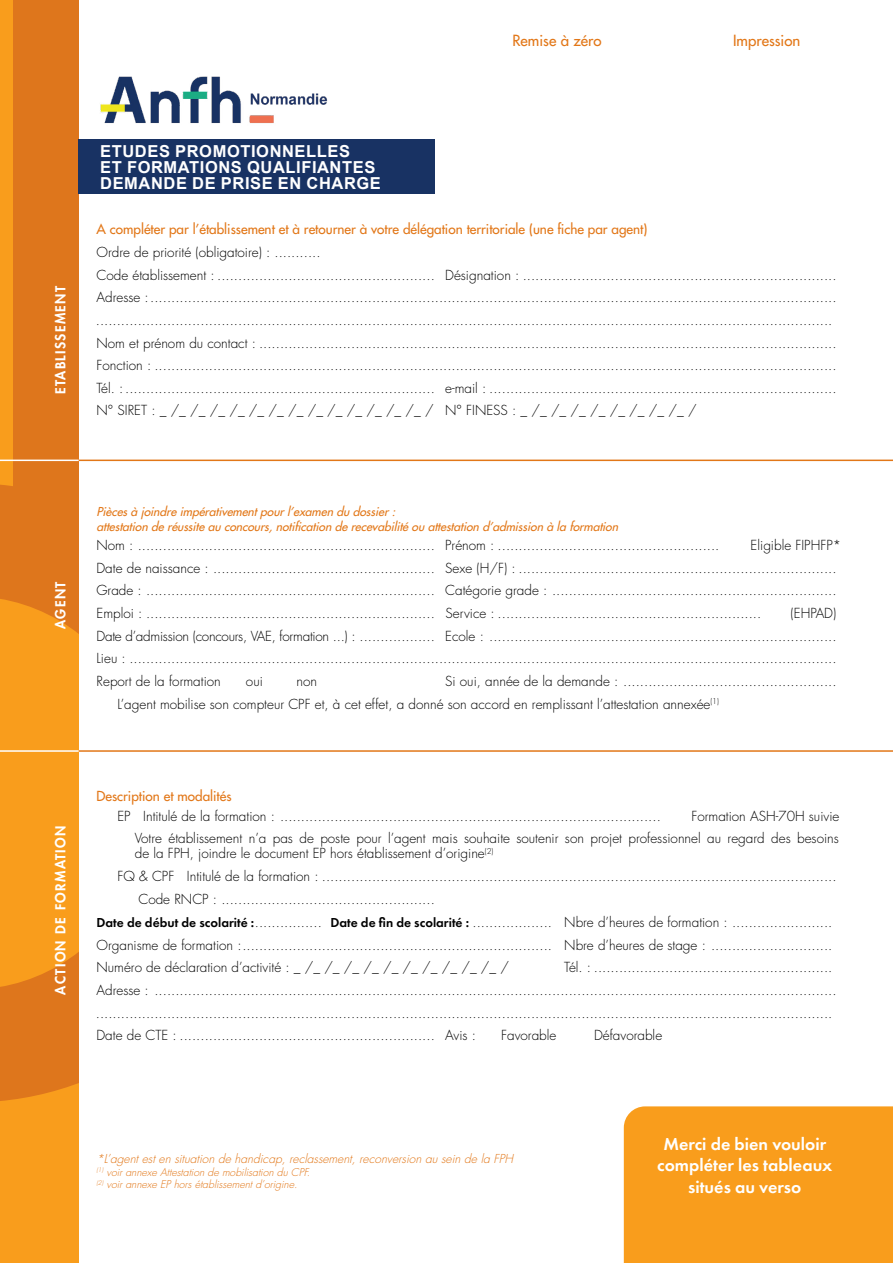
<style>
.page{position:relative;width:893px;height:1263px;background:#fff}
.page>*{position:absolute;margin:0;border:0;box-sizing:border-box;transform-origin:0 0}
.t1{font:600 18px/21.6px "Futura PT";color:#fff;text-align:center}
.t2{font:700 16.5px/16.2px "Arial";letter-spacing:.035em;color:#fff}
.t3{font:500 15px "Futura Std";color:#e27718}
.t4{font:300 13.5px/22.6px "Futura Std";color:#000}
.t5{font:500 13.5px "Futura Std";color:#e27718}
.t6{font:800 13.5px "Futura";letter-spacing:.1em;color:#fff}
.t7{font:italic 500 12px/15px "Futura Std";color:#e27718}
.t8{font:italic 300 12px "Futura Std";color:#e27718}
.t9{font:italic 300 10.5px/12.6px "Futura Std";color:#e27718}
.s1{font-family:"Futura PT";font-weight:600}
</style>
<div class="page">
<div style="left:0;top:0;width:79px;height:1263px;background:#f99d1c"></div>
<div style="left:13px;top:0;width:66px;height:549px;background:#de761c"></div>
<svg style="left:0;top:484px;width:79px;height:150px"></svg>
<svg style="left:0;top:952px;width:79px;height:149px"></svg>
<div style="left:79px;top:140px;width:356px;height:54px;background:#183263"></div>
<hr style="left:79px;top:460px;width:814px;height:1px;background:#e27718">
<hr style="left:0;top:460px;width:79px;height:1px;background:#fff">
<hr style="left:79px;top:750px;width:814px;height:2px;background:#e27718">
<hr style="left:0;top:750px;width:79px;height:2px;background:#fff">
<div style="left:624px;top:1106px;width:269px;height:157px;background:#f99d1c"></div>
<img style="left:86px;top:76px;width:258px;height:64px">
<p class="t3" style="left:512px;top:31px;width:90px">Remise à zéro</p>
<p class="t3" style="left:733px;top:31px;width:69px">Impression</p>
<p class="t6" style="left:52px;top:394px;width:110px;rotate:-90deg">ETABLISSEMENT</p>
<p class="t2" style="left:100px;top:143px;width:282px">ETUDES PROMOTIONNELLES<br>ET FORMATIONS QUALIFIANTES<br>DEMANDE DE PRISE EN CHARGE</p>
<p class="t5" style="left:97px;top:221px;width:552px">A compléter par l’établissement et à retourner à votre délégation territoriale (une fiche par agent)</p>
<p class="t4" style="left:96px;top:241px;width:742px">Ordre de priorité (obligatoire) : ...........<br>Code établissement : .................................................... Désignation : ...........................................................................<br>Adresse :.................................................................................................................................................................... ................................................................................................................................................................................<br>Nom et prénom du contact : ..........................................................................................................................................<br>Fonction : ...................................................................................................................................................................<br>Tél. :.......................................................................... e-mail : ...................................................................................<br>N° SIRET : _ /_ /_ /_ /_ /_ /_ /_ /_ /_ /_ /_ /_ /_ / N° FINESS : _ /_ /_ /_ /_ /_ /_ /_ /_ /</p>
<p class="t6" style="left:52px;top:629px;width:49px;rotate:-90deg">AGENT</p>
<p class="t7" style="left:97px;top:504px;width:526px">Piècesà joindreimpérativementpourl’examen du dossier:<br>attestation deréussiteau concours,notification derecevabilitéou attestation d’admission à la formation</p>
<p class="t4" style="left:97px;top:534px;width:742px">Nom : ....................................................................... Prénom : .....................................................<br>Date de naissance : ..................................................... Sexe (H/F) : ............................................................................<br>Grade : ..................................................................... Catégorie grade : ....................................................................<br>Emploi : ..................................................................... Service : ...............................................................<br>Date d’admission (concours, VAE, formation ...) : .................. Ecole : ...................................................................................<br>Lieu : .........................................................................................................................................................................<br>Report de la formation</p>
<p class="t4" style="left:751px;top:534px;width:92px">Eligible FIPHFP*</p>
<p class="t4" style="left:791px;top:602px;width:47px">(EHPAD)</p>
<p class="t4" style="left:117px;top:670px;width:721px;text-indent:328px">Si oui, année de la demande : ...................................................<br>L’agent mobilise son compteur CPF et, à cet effet, a donné son accord en remplissant l’attestation annexée<sup>(1)</sup></p>
<p class="t4" style="left:246px;top:670px;width:18px">oui</p>
<p class="t4" style="left:296px;top:670px;width:22px">non</p>
<p class="t6" style="left:52px;top:994px;width:170px;rotate:-90deg">ACTION DE FORMATION</p>
<p class="t5" style="left:97px;top:788px;width:137px">Description et modalités</p>
<p class="t4" style="left:135px;top:805px;width:706px;text-indent:-17px">EP Intitulé de la formation : ...........................................................................................<br>Votre établissement n’a pas de poste pour l’agent mais souhaite soutenir son projet professionnel au regard des besoins</p>
<p class="t4" style="left:135px;top:842px;width:360px">de la FPH, joindre le document EP hors établissement d’origine<sup>(2)</sup></p>
<p class="t4" style="left:117px;top:865px;width:721px">FQ &amp; CPF Intitulé de la formation : ...........................................................................................................................</p>
<p class="t4" style="left:138px;top:888px;width:298px">Code RNCP : ...................................................</p>
<p class="t4" style="left:97px;top:911px;width:737px"><span class="s1">Date de début de scolarité :</span>................ <span class="s1">Date de fin de scolarité :</span> ................... Nbre d’heures de formation : ........................</p>
<p class="t4" style="left:97px;top:934px;width:737px">Organisme de formation :.......................................................................... Nbre d’heures de stage : .............................</p>
<p class="t4" style="left:97px;top:956px;width:414px">Numéro de déclaration d’activité : _ /_ /_ /_ /_ /_ /_ /_ /_ /_ /_ /</p>
<p class="t4" style="left:691px;top:805px;width:150px">Formation ASH-70H suivie</p>
<p class="t4" style="left:96px;top:956px;width:742px;text-indent:468px">Tél. : .........................................................<br>Adresse : ................................................................................................................................................................... ................................................................................................................................................................................<br>Date de CTE : ............................................................. Avis :</p>
<p class="t4" style="left:501px;top:1024px;width:57px">Favorable</p>
<p class="t4" style="left:594px;top:1024px;width:70px">Défavorable</p>
<p class="t8" style="left:97px;top:1151px;width:421px">*L’agentestensituationde handicap,reclassement,reconversionauseinde la FPH</p>
<p class="t9" style="left:97px;top:1166px;width:218px"><sup>(1)</sup> voirannexe Attestationde mobilisationduCPF. <sup>(2)</sup> voirannexe EPhorsétablissementd’origine.</p>
<h1 class="t1" style="left:657px;top:1132px;width:177px">Merci de bien vouloir compléter les tableaux situés au verso</h1>
</div>
